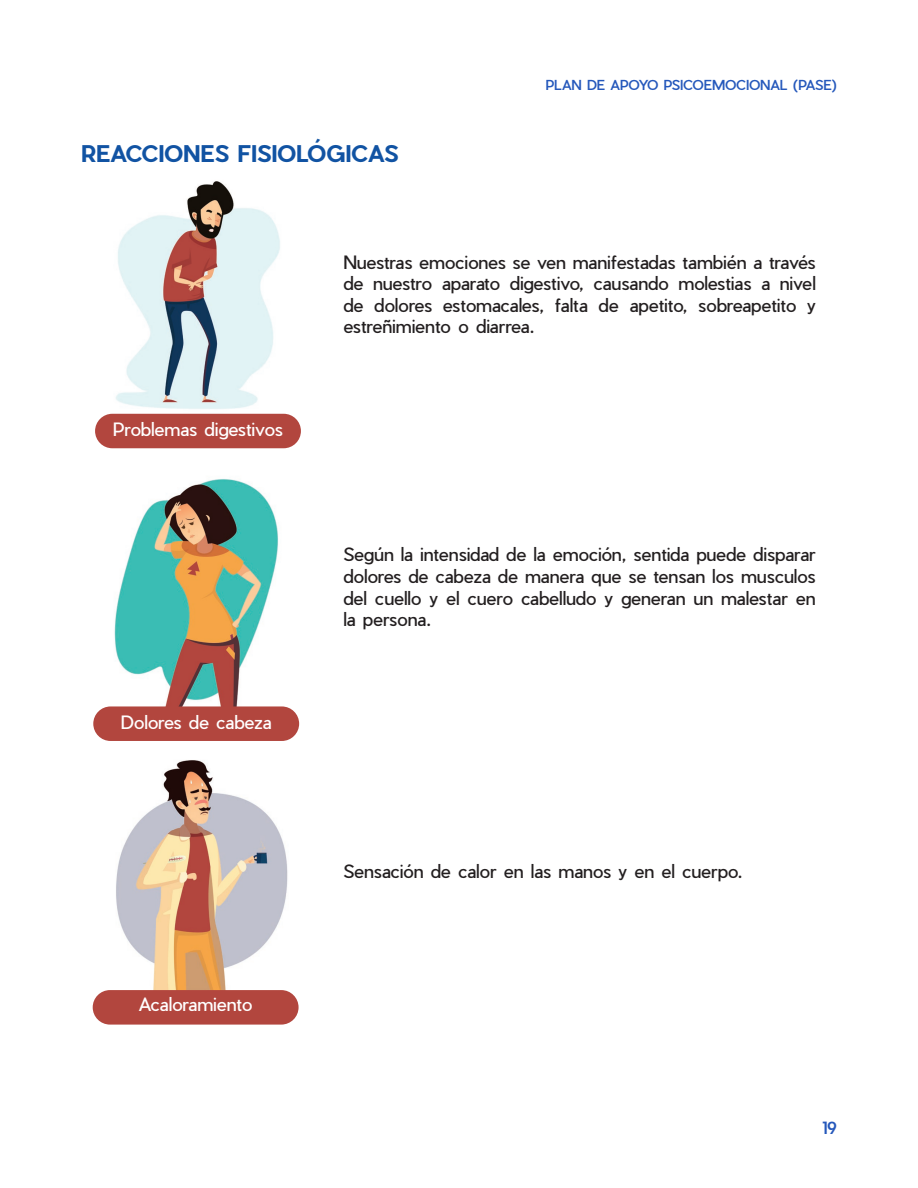
<style>
.page{position:relative;width:918px;height:1188px;background:#fff}
.page>*{position:absolute;margin:0;border:0;box-sizing:border-box;transform-origin:0 0}
.t1{font:700 22.5px "Pier Sans";letter-spacing:-.01em;color:#1153a3}
.t2{font:18px/21.6px "Pier Sans";letter-spacing:-.01em;color:#231f20;text-align:justify}
.t3{font:18px "Pier Sans";letter-spacing:-.01em;color:#fff}
.t4{font:500 16.5px "Pier Sans";color:#2558bb}
.t5{font:500 13.5px "Pier Sans";letter-spacing:-.01em;color:#2558bb}
</style>
<div class="page">
<img style="left:116px;top:760px;width:172px;height:230px">
<img style="left:110px;top:181px;width:176px;height:233px">
<img style="left:114px;top:479px;width:164px;height:227px">
<div style="left:93px;top:990px;width:206px;height:35px;background:#b2463e;border-radius:17px"></div>
<div style="left:95px;top:414px;width:206px;height:34px;background:#b2463e;border-radius:17px"></div>
<div style="left:93px;top:706px;width:206px;height:35px;background:#b2463e;border-radius:17px"></div>
<p class="t1" style="left:81px;top:138px;width:319px">REACCIONES FISIOLÓGICAS</p>
<p class="t5" style="left:546px;top:76px;width:293px">PLAN DE APOYO PSICOEMOCIONAL (PASE)</p>
<p class="t3" style="left:113px;top:417px;width:171px">Problemas digestivos</p>
<p class="t3" style="left:121px;top:710px;width:152px">Dolores de cabeza</p>
<p class="t3" style="left:139px;top:993px;width:115px">Acaloramiento</p>
<p class="t2" style="left:343px;top:251px;width:474px">Nuestras emociones se ven manifestadas también a través de nuestro aparato digestivo, causando molestias a nivel de dolores estomacales, falta de apetito, sobreapetito y estreñimiento o diarrea.</p>
<p class="t2" style="left:343px;top:544px;width:474px">Según la intensidad de la emoción, sentida puede disparar dolores de cabeza de manera que se tensan los musculos del cuello y el cuero cabelludo y generan un malestar en la persona.</p>
<p class="t2" style="left:343px;top:861px;width:401px">Sensación de calor en las manos y en el cuerpo.</p>
<p class="t4" style="left:822px;top:1117px;width:16px">19</p>
</div>
